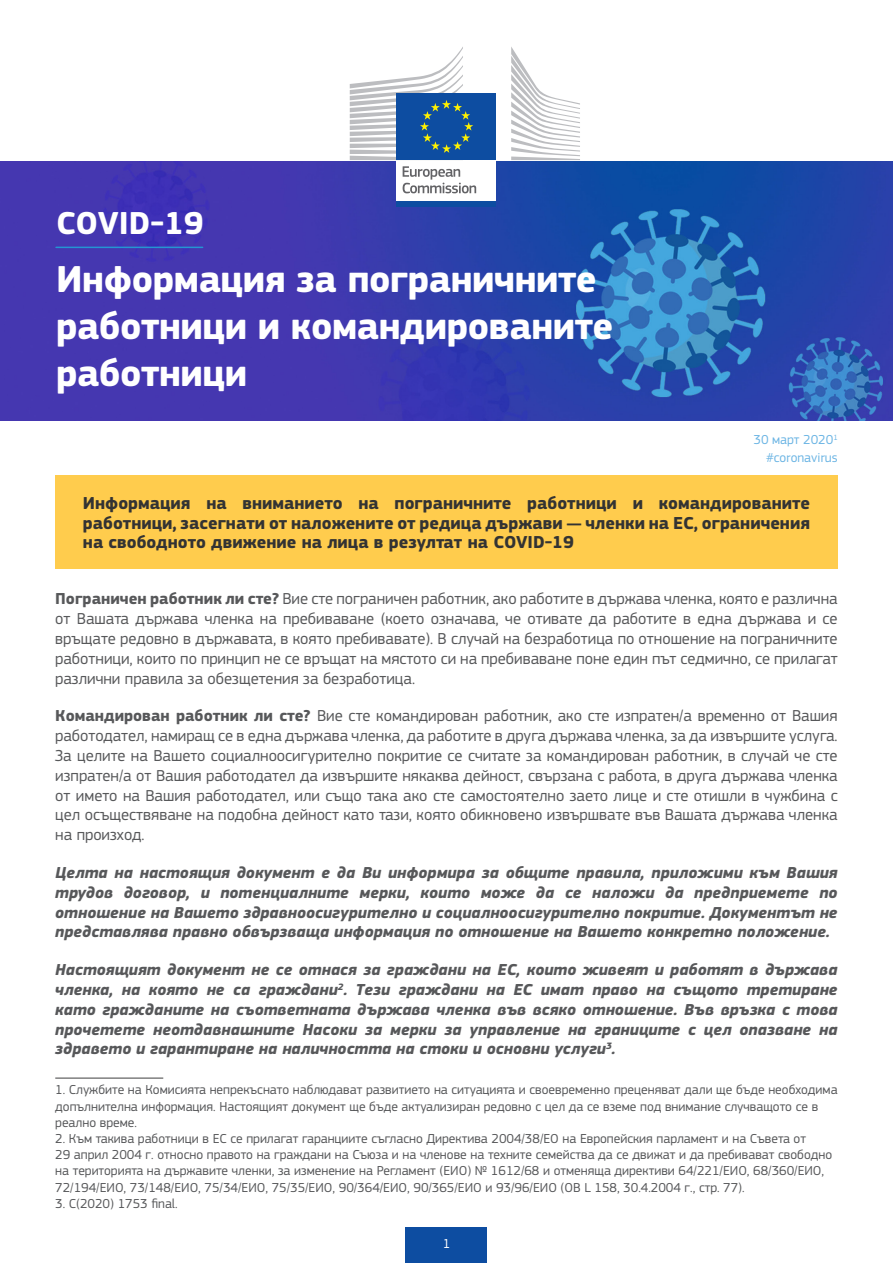
<style>
.page{position:relative;width:893px;height:1263px;background:#fff}
.page>*{position:absolute;margin:0;border:0;box-sizing:border-box;transform-origin:0 0}
.TITLE_H1{font:700 39px/46.8px "EC Square Sans Pro";letter-spacing:-.01em;color:#fff}
.TITLE_H1-2{font:700 33px "EC Square Sans Pro";color:#fff}
.t1{font:700 18px/19.8px "EC Square Sans Pro";color:#333;text-align:justify}
.Normal__Web{font:16.5px/19.8px "EC Square Sans Pro";color:#57585a;text-align:justify}
.Normal__Web-2{font:italic 700 16.5px/19.8px "EC Square Sans Pro";color:#57585a;text-align:justify}
.Footnote_text{font:13.5px/16.2px "EC Square Sans Pro";color:#57585a}
.hashtag{font:13.5px "EC Square Sans Pro";color:#6cb5e4}
.Paragraph_Style_2{font:13.5px "EC Square Sans Pro";color:#6cb5e4}
.t2{font:13.5px "EC Square Sans Pro";color:#fff}
.s1{font-weight:700}
</style>
<div class="page">
<div style="left:406px;top:1228px;width:81px;height:35px;background:#0d4da1"></div>
<img style="left:0;top:161px;width:893px;height:260px">
<div style="left:397px;top:158px;width:99px;height:44px;background:#fff"></div>
<svg style="left:403px;top:166px;width:73px;height:27px"></svg>
<div style="left:397px;top:201px;width:99px;height:6px;background:#0d4da1"></div>
<svg style="left:511px;top:47px;width:69px;height:113px"></svg>
<div style="left:397px;top:94px;width:99px;height:66px;background:#0d4da1"></div>
<svg style="left:350px;top:47px;width:123px;height:113px"></svg>
<hr style="left:55px;top:1078px;width:108px;height:1px;background:#3e3e3f">
<div style="left:55px;top:475px;width:783px;height:94px;background:#ffcc4d"></div>
<hr style="left:56px;top:247px;width:147px;height:1px;background:#2495d2">
<p class="TITLE_H1-2" style="left:56px;top:203px;width:149px">COVID-19</p>
<p class="TITLE_H1" style="left:56px;top:257px;width:559px">Информация за пограничните работници и командированите работници</p>
<p class="Paragraph_Style_2" style="left:754px;top:432px;width:86px">30 март 2020<sup>1</sup></p>
<p class="hashtag" style="left:766px;top:450px;width:73px">#coronavirus</p>
<p class="t1" style="left:83px;top:494px;width:729px">Информация на вниманието на пограничните работници и командированите работници, засегнати от наложените от редица държави — членки на ЕС, ограничения на свободното движение на лица в резултат на COVID-19</p>
<p class="Normal__Web" style="left:55px;top:589px;width:784px"><span class="s1">Пограничен работник ли сте?</span> Вие сте пограничен работник, ако работите в държава членка, която е различна от Вашата държава членка на пребиваване (което означава, че отивате да работите в една държава и се връщате редовно в държавата, в която пребивавате). В случай на безработица по отношение на пограничните работници, които по принцип не се връщат на мястото си на пребиваване поне един път седмично, се прилагат различни правила за обезщетения за безработица.</p>
<p class="Normal__Web" style="left:55px;top:706px;width:784px"><span class="s1">Командирован работник ли сте?</span> Вие сте командирован работник, ако сте изпратен/а временно от Вашия работодател, намиращ се в една държава членка, да работите в друга държава членка, за да извършите услуга.<br>За целите на Вашето социалноосигурително покритие се считате за командирован работник, в случай че сте изпратен/а от Вашия работодател да извършите някаква дейност, свързана с работа, в друга държава членка от името на Вашия работодател, или също така ако сте самостоятелно заето лице и сте отишли в чужбина с цел осъществяване на подобна дейност като тази, която обикновено извършвате във Вашата държава членка на произход.</p>
<p class="Normal__Web-2" style="left:55px;top:863px;width:784px">Целта на настоящия документ е да Ви информира за общите правила, приложими към Вашия трудов договор, и потенциалните мерки, които може да се наложи да предприемете по отношение на Вашето здравноосигурително и социалноосигурително покритие. Документът не представлява правно обвързваща информация по отношение на Вашето конкретно положение.</p>
<p class="Normal__Web-2" style="left:55px;top:960px;width:784px">Настоящият документ не се отнася за граждани на ЕС, които живеят и работят в държава членка, на която не са граждани<sup>2</sup>. Тези граждани на ЕС имат право на същото третиране като гражданите на съответната държава членка във всяко отношение. Във връзка с това прочетете неотдавнашните Насоки за мерки за управление на границите с цел опазване на здравето и гарантиране на наличността на стоки и основни услуги<sup>3</sup>.</p>
<p class="Footnote_text" style="left:55px;top:1082px;width:784px">1. Службите на Комисията непрекъснато наблюдават развитието на ситуацията и своевременно преценяват дали ще бъде необходима допълнителна информация. Настоящият документ ще бъде актуализиран редовно с цел да се вземе под внимание случващото се в реално време.</p>
<p class="Footnote_text" style="left:55px;top:1130px;width:778px">2. Към такива работници в ЕС се прилагат гаранциите съгласно Директива 2004/38/ЕО на Европейския парламент и на Съвета от<br>29 април 2004 г. относно правото на граждани на Съюза и на членове на техните семейства да се движат и да пребивават свободно на територията на държавите членки, за изменение на Регламент (ЕИО) № 1612/68 и отменяща директиви 64/221/ЕИО, 68/360/ЕИО, 72/194/ЕИО, 73/148/ЕИО, 75/34/ЕИО, 75/35/ЕИО, 90/364/ЕИО, 90/365/ЕИО и 93/96/ЕИО (ОВ L 158, 30.4.2004 г., стр. 77).</p>
<p class="Footnote_text" style="left:55px;top:1195px;width:124px">3. C(2020) 1753 final.</p>
<p class="t2" style="left:443px;top:1235px;width:9px">1</p>
</div>
